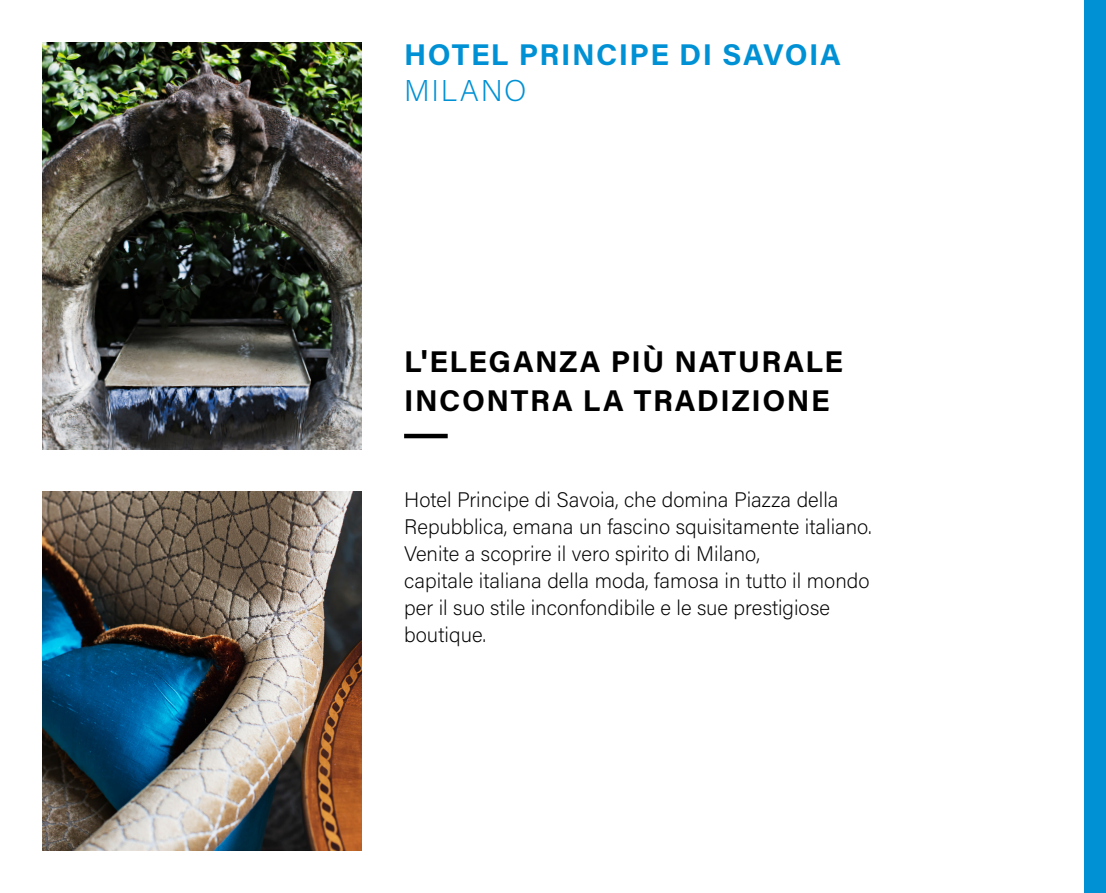
<style>
.page{position:relative;width:1106px;height:893px;background:#fff}
.page>*{position:absolute;margin:0;border:0;box-sizing:border-box;transform-origin:0 0}
.t1{font:700 30px/39px "Acumin Pro";letter-spacing:.05em;color:#000}
.t2{font:700 30px "Acumin Pro";letter-spacing:.05em;color:#0091d5}
.t3{font:200 30px "Acumin Pro";letter-spacing:.06em;color:#0091d5}
.t4{font:200 21px/27px "Acumin Pro";color:#000}
</style>
<div class="page">
<div style="left:1084px;top:0;width:22px;height:893px;background:#0091d5"></div>
<hr style="left:404px;top:434px;width:44px;height:4px;background:#000">
<img style="left:43px;top:43px;width:318px;height:406px">
<img style="left:43px;top:492px;width:318px;height:358px">
<h1 class="t2" style="left:404px;top:33px;width:438px">HOTEL PRINCIPE DI SAVOIA</h1>
<h1 class="t3" style="left:404px;top:70px;width:124px">MILANO</h1>
<h1 class="t1" style="left:404px;top:341px;width:440px">L'ELEGANZA PIÙ NATURALE<br>INCONTRA LA TRADIZIONE</h1>
<p class="t4" style="left:404px;top:486px;width:469px">Hotel Principe di Savoia, che domina Piazza della Repubblica, emana un fascino squisitamente italiano.<br>Venite a scoprire il vero spirito di Milano,<br>capitale italiana della moda, famosa in tutto il mondo per il suo stile inconfondibile e le sue prestigiose boutique.</p>
</div>
